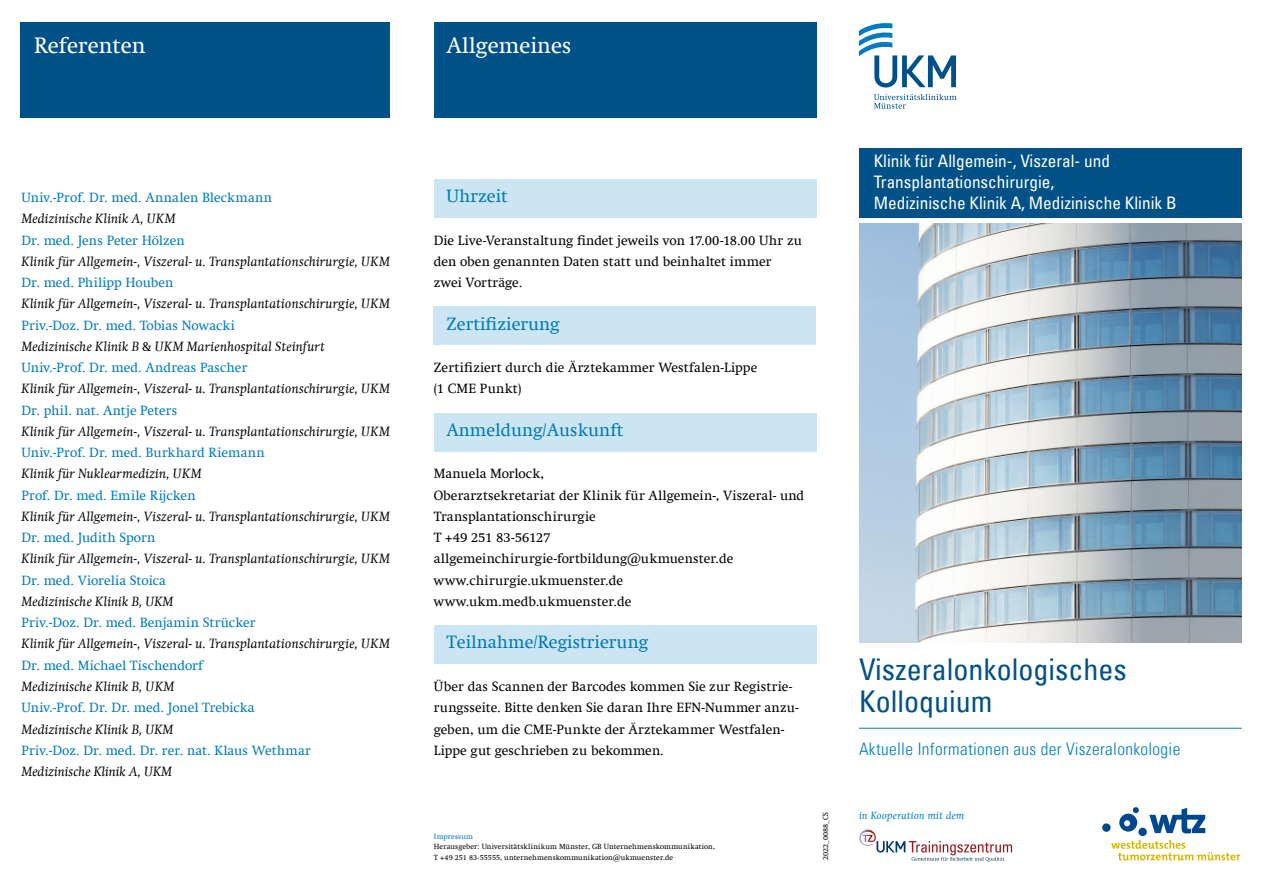
<style>
.page{position:relative;width:1263px;height:893px;background:#fff}
.page>*{position:absolute;margin:0;border:0;box-sizing:border-box;transform-origin:0 0}
.Titelseite_Klinik_Na{font:condensed 30px "Univers Com 57";color:#005187}
.t1{font:22.5px "Swift Com";color:#fff}
.t2{font:18px "Swift Com";color:#007bc0}
.Titelseite_Klinik_Na-2{font:condensed 17.25px/21px "Univers Com 57";color:#fff}
.Titelseite_Klinik_Na-3{font:17.25px "Univers Com 47 Light Cond";letter-spacing:.02em;color:#007bc0}
.t3{font:italic 13.5px "Swift Com";letter-spacing:.01em;color:#000}
.t4{font:13.5px/21.3px "Swift Com";letter-spacing:.01em;color:#000}
.t5{font:13.5px "Swift Com";letter-spacing:.005em;color:#007bc0}
.Titelseite_Klinik_Na-4{font:italic 10.5px "Swift Com";letter-spacing:.03em;color:#007bc0}
.Titel__Haupttitel{font:7.5px "Swift Com";letter-spacing:.015em;color:#000}
.Auszeichnungstext__E{font:7.5px "Swift Com";color:#000}
.t6{font:7.5px "Swift Com";letter-spacing:.015em;color:#007bc0}
.s1{font-style:normal}
</style>
<div class="page">
<div style="left:434px;top:306px;width:382px;height:39px;background:#cce5f2"></div>
<div style="left:434px;top:180px;width:382px;height:38px;background:#cce5f2"></div>
<div style="left:434px;top:414px;width:382px;height:38px;background:#cce5f2"></div>
<div style="left:434px;top:625px;width:382px;height:39px;background:#cce5f2"></div>
<div style="left:434px;top:22px;width:382px;height:96px;background:#005187"></div>
<div style="left:20px;top:22px;width:370px;height:96px;background:#005187"></div>
<svg style="left:859px;top:23px;width:97px;height:64px"></svg>
<svg style="left:874px;top:94px;width:83px;height:15px"></svg>
<hr style="left:859px;top:728px;width:383px;height:1px;background:#007bc0">
<div style="left:859px;top:148px;width:383px;height:70px;background:#005187"></div>
<img style="left:859px;top:223px;width:383px;height:419px">
<svg style="left:859px;top:830px;width:153px;height:32px"></svg>
<svg style="left:1111px;top:840px;width:129px;height:20px"></svg>
<svg style="left:1149px;top:808px;width:56px;height:25px"></svg>
<div style="left:1102px;top:823px;width:9px;height:9px;background:#00488e;border-radius:50%"></div>
<svg style="left:1138px;top:827px;width:9px;height:9px"></svg>
<svg style="left:1119px;top:807px;width:20px;height:25px"></svg>
<p class="t1" style="left:34px;top:33px;width:113px">Referenten</p>
<p class="t1" style="left:446px;top:32px;width:127px">Allgemeines</p>
<p class="t5" style="left:21px;top:190px;width:252px">Univ.-Prof. Dr. med. Annalen Bleckmann</p>
<p class="t3" style="left:21px;top:211px;width:156px">Medizinische Klinik A, UKM</p>
<p class="t5" style="left:21px;top:232px;width:165px">Dr. med. Jens Peter Hölzen</p>
<p class="t3" style="left:21px;top:253px;width:370px">Klinik für Allgemein-, Viszeral- u. Transplantationschirurgie, UKM</p>
<p class="t5" style="left:21px;top:275px;width:154px">Dr. med. Philipp Houben</p>
<p class="t3" style="left:21px;top:296px;width:370px">Klinik für Allgemein-, Viszeral- u. Transplantationschirurgie, UKM</p>
<p class="t5" style="left:21px;top:317px;width:215px">Priv.-Doz. Dr. med. Tobias Nowacki</p>
<p class="t3" style="left:21px;top:338px;width:305px">Medizinische Klinik B <span class="s1">&amp;</span> UKM Marienhospital Steinfurt</p>
<p class="t5" style="left:21px;top:360px;width:228px">Univ.-Prof. Dr. med. Andreas Pascher</p>
<p class="t3" style="left:21px;top:381px;width:370px">Klinik für Allgemein-, Viszeral- u. Transplantationschirurgie, UKM</p>
<p class="t5" style="left:21px;top:402px;width:157px">Dr. phil. nat. Antje Peters</p>
<p class="t3" style="left:21px;top:423px;width:370px">Klinik für Allgemein-, Viszeral- u. Transplantationschirurgie, UKM</p>
<p class="t5" style="left:21px;top:445px;width:245px">Univ.-Prof. Dr. med. Burkhard Riemann</p>
<p class="t3" style="left:21px;top:466px;width:182px">Klinik für Nuklearmedizin, UKM</p>
<p class="t5" style="left:21px;top:487px;width:176px">Prof. Dr. med. Emile Rijcken</p>
<p class="t3" style="left:21px;top:508px;width:370px">Klinik für Allgemein-, Viszeral- u. Transplantationschirurgie, UKM</p>
<p class="t5" style="left:21px;top:530px;width:136px">Dr. med. Judith Sporn</p>
<p class="t3" style="left:21px;top:551px;width:370px">Klinik für Allgemein-, Viszeral- u. Transplantationschirurgie, UKM</p>
<p class="t5" style="left:21px;top:572px;width:146px">Dr. med. Viorelia Stoica</p>
<p class="t3" style="left:21px;top:593px;width:153px">Medizinische Klinik B, UKM</p>
<p class="t5" style="left:21px;top:615px;width:236px">Priv.-Doz. Dr. med. Benjamin Strücker</p>
<p class="t3" style="left:21px;top:636px;width:370px">Klinik für Allgemein-, Viszeral- u. Transplantationschirurgie, UKM</p>
<p class="t5" style="left:21px;top:657px;width:183px">Dr. med. Michael Tischendorf</p>
<p class="t3" style="left:21px;top:678px;width:155px">Medizinische Klinik B, UKM</p>
<p class="t5" style="left:21px;top:700px;width:235px">Univ.-Prof. Dr. Dr. med. Jonel Trebicka</p>
<p class="t3" style="left:21px;top:721px;width:153px">Medizinische Klinik B, UKM</p>
<p class="t5" style="left:21px;top:742px;width:291px">Priv.-Doz. Dr. med. Dr. rer. nat. Klaus Wethmar</p>
<p class="t3" style="left:21px;top:763px;width:152px">Medizinische Klinik A, UKM</p>
<p class="t2" style="left:446px;top:185px;width:63px">Uhrzeit</p>
<p class="t4" style="left:434px;top:229px;width:370px">Die Live-Veranstaltung findet jeweils von 17.00-18.00 Uhr zu den oben genannten Daten statt und beinhaltet immer</p>
<p class="t4" style="left:434px;top:272px;width:90px">zwei Vorträge.</p>
<p class="t2" style="left:446px;top:313px;width:115px">Zertifizierung</p>
<p class="t4" style="left:434px;top:357px;width:325px">Zertifiziert durch die Ärztekammer Westfalen-Lippe</p>
<p class="t4" style="left:434px;top:378px;width:89px">(1 CME Punkt)</p>
<p class="t2" style="left:446px;top:419px;width:178px">Anmeldung/Auskunft</p>
<p class="t4" style="left:434px;top:463px;width:372px">Manuela Morlock,<br>Oberarztsekretariat der Klinik für Allgemein-, Viszeral- und Transplantationschirurgie<br>T +49 251 83-56127 allgemeinchirurgie-fortbildung@ukmuenster.de www.chirurgie.ukmuenster.de www.ukm.medb.ukmuenster.de</p>
<p class="t2" style="left:446px;top:632px;width:203px">Teilnahme/Registrierung</p>
<p class="t4" style="left:434px;top:676px;width:366px">Über das Scannen der Barcodes kommen Sie zur Registrie&shy;rungsseite. Bitte denken Sie daran Ihre EFN-Nummer anzu&shy;geben, um die CME-Punkte der Ärztekammer Westfalen-Lippe gut geschrieben zu bekommen.</p>
<p class="t6" style="left:434px;top:832px;width:41px">Impressum</p>
<p class="Titel__Haupttitel" style="left:434px;top:842px;width:283px">Herausgeber: Universitätsklinikum Münster, GB Unternehmenskommunikation,</p>
<p class="Titel__Haupttitel" style="left:434px;top:853px;width:241px">T +49 251 83-55555, unternehmenskommunikation@ukmuenster.de</p>
<p class="Auszeichnungstext__E" style="left:821px;top:860px;width:50px;rotate:-90deg">2022_0088_CS</p>
<p class="Titelseite_Klinik_Na-2" style="left:874px;top:150px;width:238px">Klinik für Allgemein-, Viszeral- und<br>Transplantationschirurgie,</p>
<p class="Titelseite_Klinik_Na-2" style="left:874px;top:192px;width:304px">Medizinische Klinik A, Medizinische Klinik B</p>
<p class="Titelseite_Klinik_Na" style="left:859px;top:651px;width:269px">Viszeralonkologisches</p>
<p class="Titelseite_Klinik_Na" style="left:859px;top:683px;width:135px">Kolloquium</p>
<p class="Titelseite_Klinik_Na-3" style="left:859px;top:738px;width:323px">Aktuelle Informationen aus der Viszeralonkologie</p>
<p class="Titelseite_Klinik_Na-4" style="left:859px;top:809px;width:107px">in Kooperation mit dem</p>
</div>
